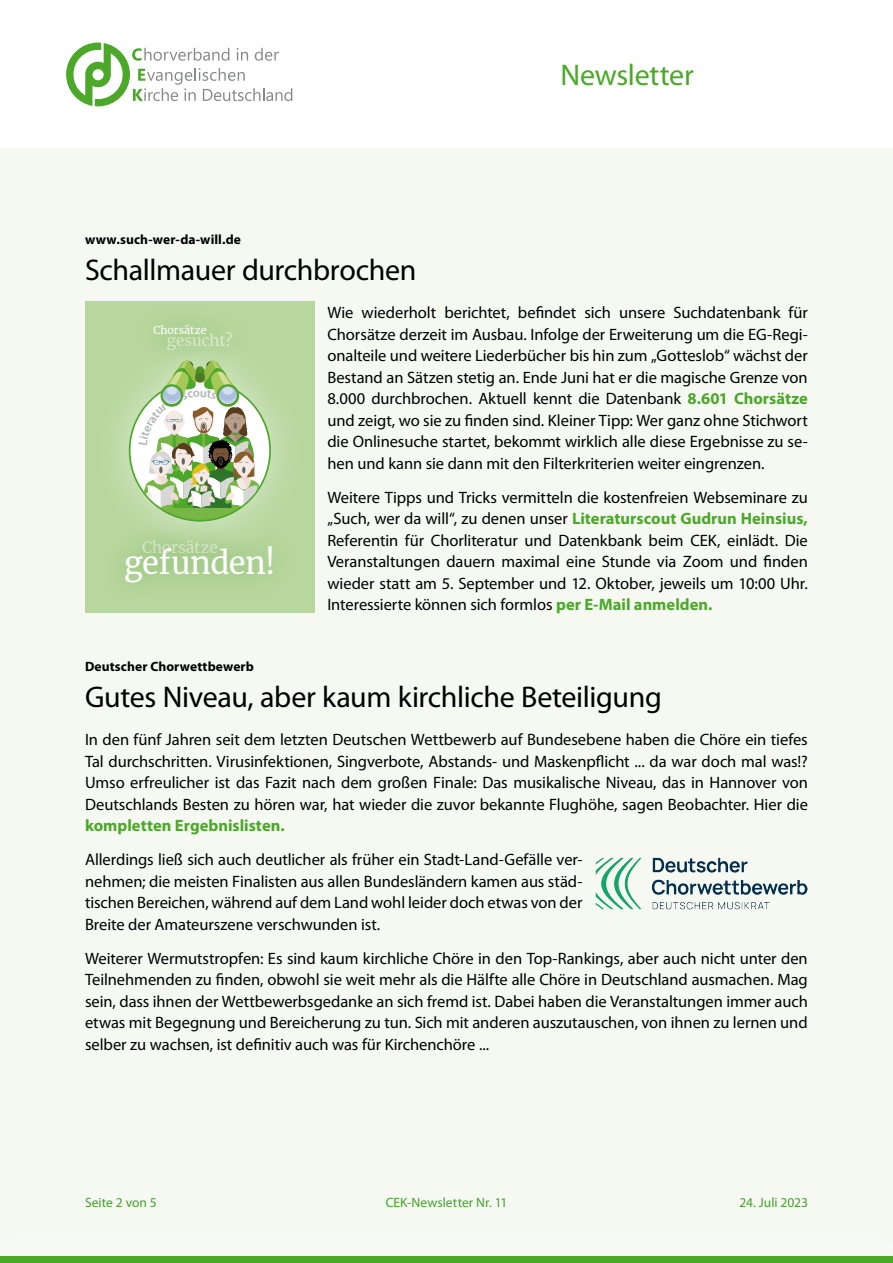
<style>
.page{position:relative;width:893px;height:1263px;background:#fff}
.page>*{position:absolute;margin:0;border:0;box-sizing:border-box;transform-origin:0 0}
.t1{font:30.9px "Merriweather";letter-spacing:-.01em;color:#fff}
.t2{font:30px "Myriad Pro";letter-spacing:-.015em;color:#000}
.t3{font:30px "Myriad Pro";letter-spacing:-.01em;color:#4ba829}
.t4{font:16.5px/21.5px "Myriad Pro";letter-spacing:-.005em;color:#000;text-align:justify}
.t5{font:700 16.5px "Myriad Pro";color:#4ba829}
.t6{font:15.45px "Merriweather";letter-spacing:-.01em;color:#dceace}
.t7{font:700 13.5px "Myriad Pro";letter-spacing:.01em;color:#000}
.t8{font:13.5px "Myriad Pro";color:#44a12b}
.t9{font:10.8px "Merriweather";letter-spacing:-.005em;color:#fff}
.s1{font-weight:700;color:#4ba829}
</style>
<div class="page">
<svg style="left:66px;top:43px;width:226px;height:63px"></svg>
<div style="left:0;top:149px;width:893px;height:1114px;background:#f6f9f2"></div>
<div style="left:0;top:1256px;width:893px;height:7px;background:#4ba829"></div>
<div style="left:85px;top:301px;width:230px;height:311px;background:#b8d79e"></div>
<div style="left:89px;top:322px;width:222px;height:239px;background:#fff;opacity:.5"></div>
<div style="left:145px;top:311px;width:109px;height:62px;background:#b8d79e"></div>
<div style="left:132px;top:303px;width:95px;height:55px;background:#b5d59c"></div>
<div style="left:120px;top:518px;width:119px;height:59px;background:#4ba829;opacity:.5"></div>
<div style="left:102px;top:525px;width:194px;height:80px;background:#4ba829;opacity:.5"></div>
<img style="left:595px;top:858px;width:213px;height:51px">
<svg style="left:130px;top:360px;width:139px;height:160px"></svg>
<h2 class="t3" style="left:561px;top:56px;width:135px">Newsletter</h2>
<p class="t7" style="left:85px;top:231px;width:157px">www.such-wer-da-will.de</p>
<h2 class="t2" style="left:85px;top:251px;width:333px">Schallmauer durchbrochen</h2>
<p class="t4" style="left:327px;top:302px;width:482px">Wie wiederholt berichtet, befindet sich unsere Suchdatenbank für Chorsätze derzeit im Ausbau. Infolge der Erweiterung um die EG-Regi&shy;onalteile und weitere Liederbücher bis hin zum „Gotteslob“ wächst der Bestand an Sätzen stetig an. Ende Juni hat er die magische Grenze von 8.000 durchbrochen. Aktuell kennt die Datenbank <span class="s1">8.601 Chorsätze </span>und zeigt, wo sie zu finden sind. Kleiner Tipp: Wer ganz ohne Stichwort die Onlinesuche startet, bekommt wirklich alle diese Ergebnisse zu se&shy;hen und kann sie dann mit den Filterkriterien weiter eingrenzen.</p>
<p class="t4" style="left:327px;top:486px;width:482px">Weitere Tipps und Tricks vermitteln die kostenfreien Webseminare zu „Such, wer da will“, zu denen unser <span class="s1">Literaturscout Gudrun Heinsius, </span>Referentin für Chorliteratur und Datenkbank beim CEK, einlädt. Die Veranstaltungen dauern maximal eine Stunde via Zoom und finden wieder statt am 5. September und 12. Oktober, jeweils um 10:00 Uhr.<br>Interessierte können sich formlos <span class="s1">per E-Mail anmelden.</span></p>
<p class="t9" style="left:153px;top:322px;width:55px">Chorsätze</p>
<p class="t6" style="left:167px;top:330px;width:67px">gesucht?</p>
<p class="t6" style="left:142px;top:536px;width:77px">Chorsätze</p>
<h1 class="t1" style="left:124px;top:541px;width:153px">gefunden!</h1>
<p class="t7" style="left:85px;top:658px;width:170px">Deutscher Chorwettbewerb</p>
<h2 class="t2" style="left:85px;top:678px;width:578px">Gutes Niveau, aber kaum kirchliche Beteiligung</h2>
<p class="t4" style="left:85px;top:729px;width:724px">In den fünf Jahren seit dem letzten Deutschen Wettbewerb auf Bundesebene haben die Chöre ein tiefes Tal durchschritten. Virusinfektionen, Singverbote, Abstands- und Maskenpflicht ... da war doch mal was!?<br>Umso erfreulicher ist das Fazit nach dem großen Finale: Das musikalische Niveau, das in Hannover von Deutschlands Besten zu hören war, hat wieder die zuvor bekannte Flughöhe, sagen Beobachter. Hier die</p>
<p class="t5" style="left:85px;top:815px;width:201px">kompletten Ergebnislisten.</p>
<p class="t4" style="left:85px;top:849px;width:499px">Allerdings ließ sich auch deutlicher als früher ein Stadt-Land-Gefälle ver&shy;nehmen; die meisten Finalisten aus allen Bundesländern kamen aus städ&shy;tischen Bereichen, während auf dem Land wohl leider doch etwas von der Breite der Amateurszene verschwunden ist.</p>
<p class="t4" style="left:85px;top:947px;width:724px">Weiterer Wermutstropfen: Es sind kaum kirchliche Chöre in den Top-Rankings, aber auch nicht unter den Teilnehmenden zu finden, obwohl sie weit mehr als die Hälfte alle Chöre in Deutschland ausmachen. Mag sein, dass ihnen der Wettbewerbsgedanke an sich fremd ist. Dabei haben die Veranstaltungen immer auch etwas mit Begegnung und Bereicherung zu tun. Sich mit anderen auszutauschen, von ihnen zu lernen und selber zu wachsen, ist definitiv auch was für Kirchenchöre ...</p>
<p class="t8" style="left:85px;top:1194px;width:73px">Seite 2 von 5</p>
<p class="t8" style="left:386px;top:1194px;width:123px">CEK-Newsletter Nr. 11</p>
<p class="t8" style="left:740px;top:1194px;width:70px">24. Juli 2023</p>
</div>
